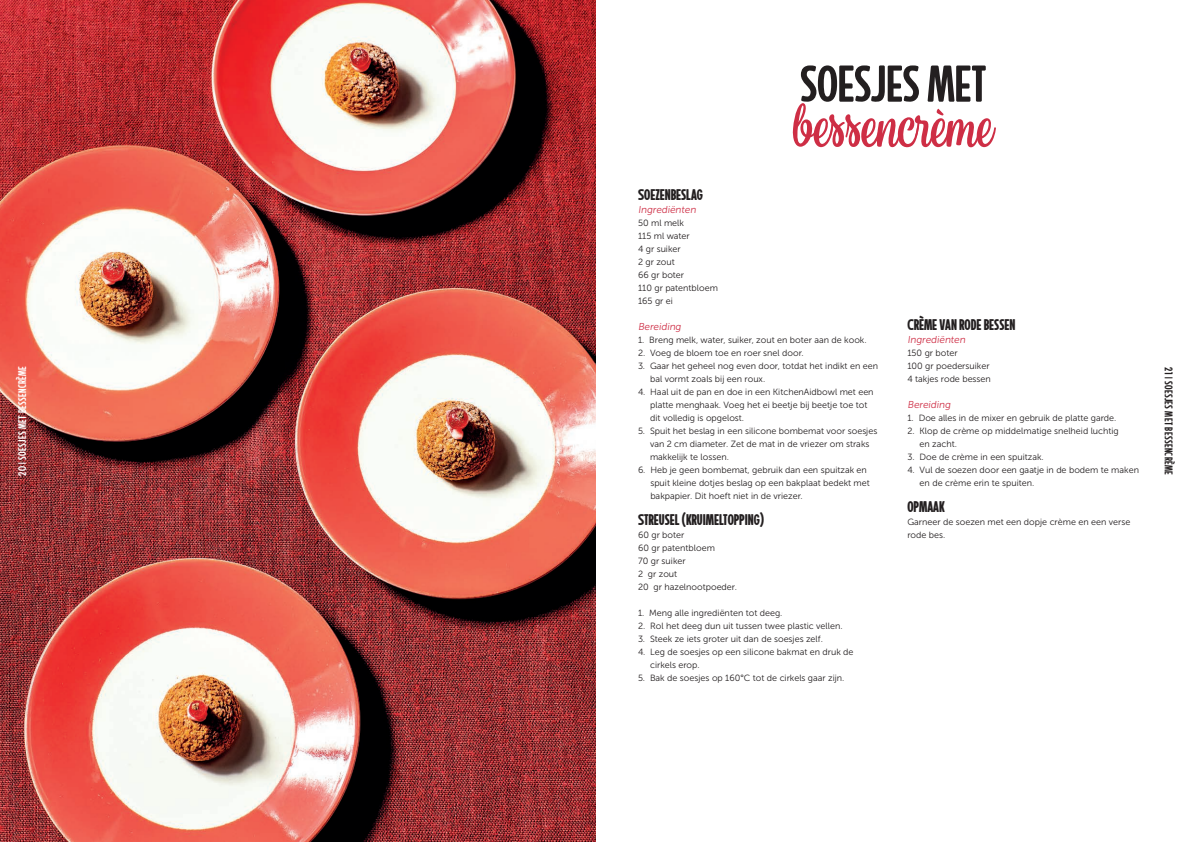
<style>
.page{position:relative;width:1191px;height:842px;background:#fff}
.page>*{position:absolute;margin:0;border:0;box-sizing:border-box;transform-origin:0 0}
.t1{font:60px "Sonder Script 2";color:#ce2e45}
.t2{font:60px "Sonder Sans 1";color:#231f20}
.t3{font:18px "Sonder Sans 3";color:#231f20}
.t4{font:13px "Sonder Sans 1";letter-spacing:.03em;color:#fff}
.t5{font:13px "Sonder Sans 1";letter-spacing:.03em;color:#231f20}
.t6{font:10px "Museo Sans 300";color:#ce2e45}
.t7{font:9px/13px "Museo Sans 300";color:#231f20}
</style>
<div class="page">
<img style="left:0;top:0;width:595px;height:842px">
<h1 class="t2" style="left:800px;top:50px;width:188px">soesjes met</h1>
<h1 class="t1" style="left:793px;top:87px;width:201px">bessencrème</h1>
<h2 class="t3" style="left:638px;top:184px;width:66px">SOEZENBESLAG</h2>
<p class="t6" style="left:638px;top:204px;width:61px">Ingrediënten</p>
<p class="t7" style="left:638px;top:216px;width:81px">50 ml melk<br>115 ml water<br>4 gr suiker<br>2 gr zout<br>66 gr boter<br>110 gr patentbloem<br>165 gr ei</p>
<p class="t6" style="left:638px;top:321px;width:46px">Bereiding</p>
<p class="t7" style="left:638px;top:333px;width:230px">1. Breng melk, water, suiker, zout en boter aan de kook.</p>
<p class="t7" style="left:638px;top:346px;width:167px">2. Voeg de bloem toe en roer snel door.</p>
<p class="t7" style="left:650px;top:359px;width:229px;text-indent:-12px">3. Gaar het geheel nog even door, totdat het indikt en een bal vormt zoals bij een roux.</p>
<p class="t7" style="left:650px;top:385px;width:225px;text-indent:-12px">4. Haal uit de pan en doe in een KitchenAidbowl met een platte menghaak. Voeg het ei beetje bij beetje toe tot dit volledig is opgelost.</p>
<p class="t7" style="left:650px;top:424px;width:229px;text-indent:-12px">5. Spuit het beslag in een silicone bombemat voor soesjes van 2 cm diameter. Zet de mat in de vriezer om straks makkelijk te lossen.</p>
<p class="t7" style="left:650px;top:463px;width:221px;text-indent:-12px">6. Heb je geen bombemat, gebruik dan een spuitzak en spuit kleine dotjes beslag op een bakplaat bedekt met bakpapier. Dit hoeft niet in de vriezer.</p>
<h2 class="t3" style="left:638px;top:509px;width:127px">STREUSEL (KRUIMELTOPPING)</h2>
<p class="t7" style="left:638px;top:528px;width:100px">60 gr boter<br>60 gr patentbloem<br>70 gr suiker<br>2 gr zout<br>20 gr hazelnootpoeder.</p>
<p class="t7" style="left:638px;top:606px;width:146px">1. Meng alle ingrediënten tot deeg.</p>
<p class="t7" style="left:638px;top:619px;width:206px">2. Rol het deeg dun uit tussen twee plastic vellen.</p>
<p class="t7" style="left:638px;top:632px;width:186px">3. Steek ze iets groter uit dan de soesjes zelf.</p>
<p class="t7" style="left:650px;top:645px;width:205px;text-indent:-12px">4. Leg de soesjes op een silicone bakmat en druk de cirkels erop.</p>
<p class="t7" style="left:638px;top:671px;width:208px">5. Bak de soesjes op 160°C tot de cirkels gaar zijn.</p>
<h2 class="t3" style="left:907px;top:314px;width:109px">CRÈME VAN RODE BESSEN</h2>
<p class="t6" style="left:907px;top:334px;width:61px">Ingrediënten</p>
<p class="t7" style="left:907px;top:346px;width:85px">150 gr boter<br>100 gr poedersuiker<br>4 takjes rode bessen</p>
<p class="t6" style="left:907px;top:399px;width:46px">Bereiding</p>
<p class="t7" style="left:907px;top:411px;width:210px">1. Doe alles in de mixer en gebruik de platte garde.</p>
<p class="t7" style="left:919px;top:424px;width:201px;text-indent:-12px">2. Klop de crème op middelmatige snelheid luchtig en zacht.</p>
<p class="t7" style="left:907px;top:450px;width:138px">3. Doe de crème in een spuitzak.</p>
<p class="t7" style="left:919px;top:463px;width:221px;text-indent:-12px">4. Vul de soezen door een gaatje in de bodem te maken en de crème erin te spuiten.</p>
<h2 class="t3" style="left:907px;top:496px;width:39px">OPMAAK</h2>
<p class="t7" style="left:907px;top:515px;width:224px">Garneer de soezen met een dopje crème en een verse rode bes.</p>
<h3 class="t4" style="left:15px;top:476px;width:112px;rotate:-90deg">20 | soesjes met bessencrème</h3>
<h3 class="t5" style="left:1176px;top:367px;width:109px;rotate:90deg">21 | soesjes met bessencrème</h3>
</div>
